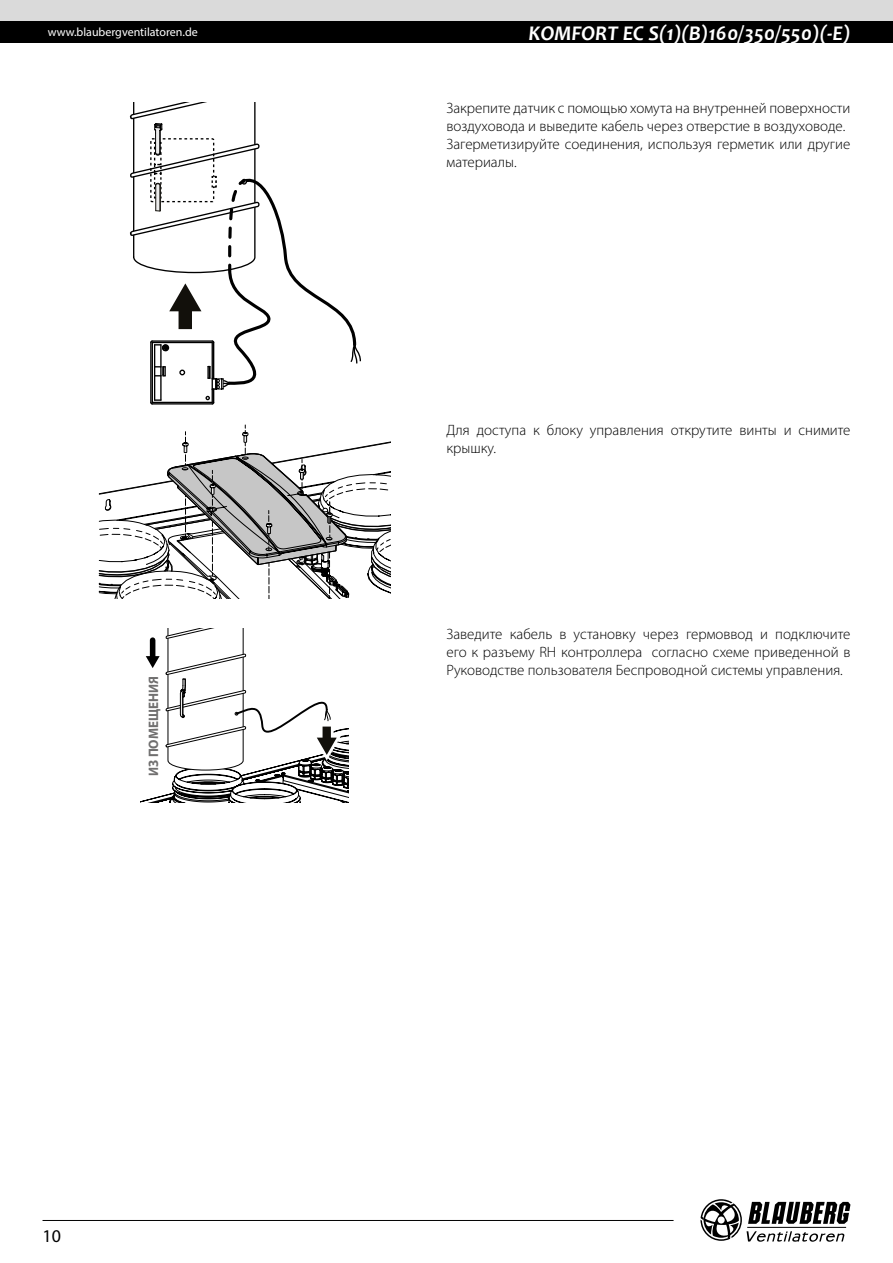
<style>
.page{position:relative;width:893px;height:1263px;background:#fff}
.page>*{position:absolute;margin:0;border:0;box-sizing:border-box;transform-origin:0 0}
.t1{font:italic 700 21px "Candara";color:#fff}
.t2{font:18px "Myriad Pro";color:#000}
.t3{font:300 15px/18px "Myriad Pro";color:#000}
.t4{font:700 13.8px "Myriad Pro";color:#706f6f;scale:.95 1}
.t5{font:12px "Myriad Pro";color:#fff}
</style>
<div class="page">
<svg style="left:129px;top:102px;width:232px;height:303px"></svg>
<svg style="left:99px;top:425px;width:292px;height:174px"></svg>
<svg style="left:141px;top:628px;width:207px;height:175px"></svg>
<div style="left:0;top:0;width:893px;height:21px;background:#dadada"></div>
<div style="left:0;top:21px;width:893px;height:22px;background:#000"></div>
<svg style="left:700px;top:1199px;width:150px;height:43px"></svg>
<hr style="left:43px;top:1220px;width:631px;height:1px;background:#000">
<p class="t5" style="left:48px;top:25px;width:152px">www.blaubergventilatoren.de</p>
<h1 class="t1" style="left:529px;top:20px;width:323px">KOMFORT EC S(1)(B)160/350/550)(-E)</h1>
<p class="t3" style="left:446px;top:100px;width:405px">Закрепите датчик с помощью хомута на внутренней поверхности воздуховода и выведите кабель через отверстие в воздуховоде.<br>Загерметизируйте соединения, используя герметик или другие материалы.</p>
<p class="t4" style="left:145px;top:776px;width:107px;rotate:-90deg">ИЗ ПОМЕЩЕНИЯ</p>
<p class="t2" style="left:43px;top:1224px;width:20px">10</p>
<p class="t3" style="left:446px;top:422px;width:405px">Для доступа к блоку управления открутите винты и снимите крышку.</p>
<p class="t3" style="left:446px;top:626px;width:405px;text-align:justify">Заведите кабель в установку через гермоввод и подключите его к разъему RH контроллерa согласно схеме приведенной в Руководстве пользователя Беспроводной системы управления.</p>
</div>
